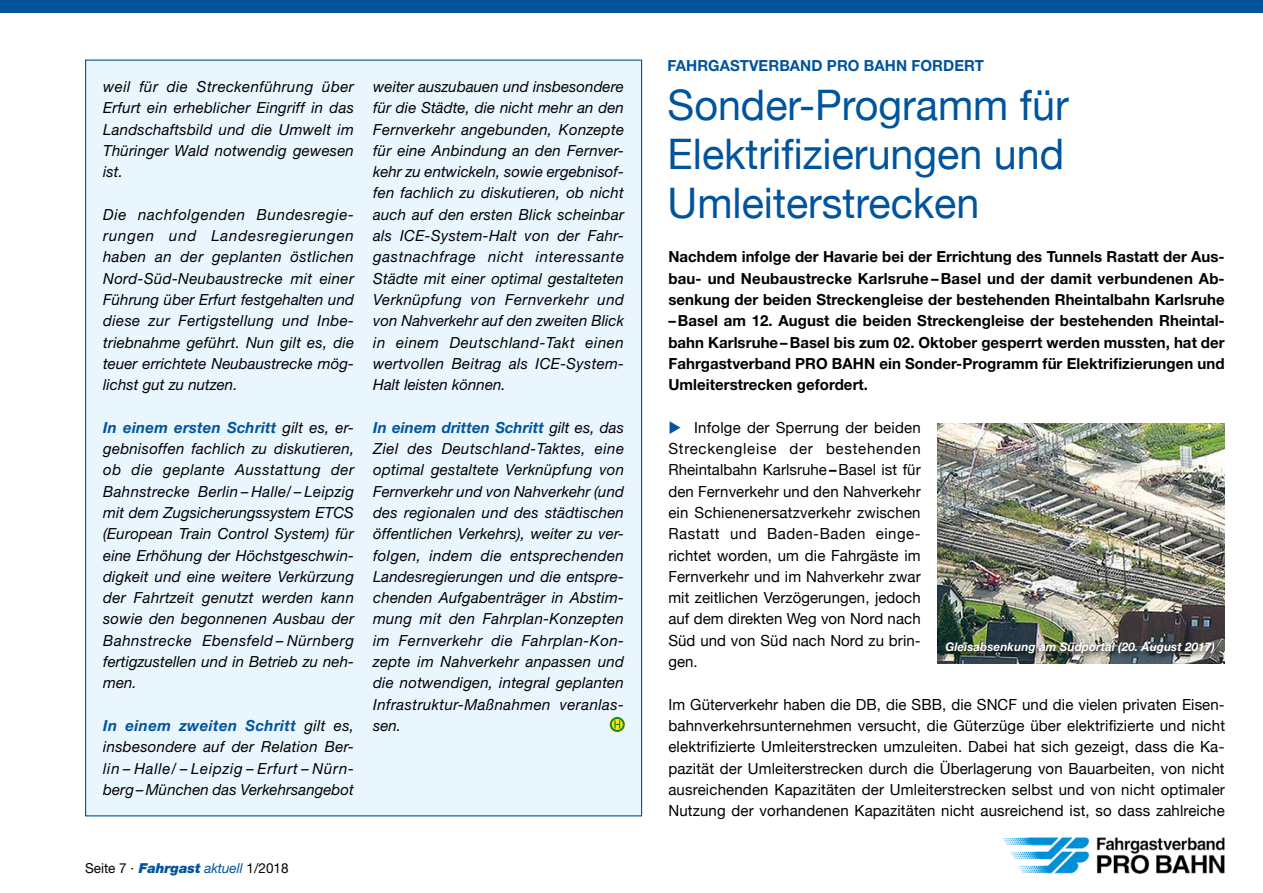
<style>
.page{position:relative;width:1263px;height:893px;background:#fff}
.page>*{position:absolute;margin:0;border:0;box-sizing:border-box;transform-origin:0 0}
.t1{font:42px/48.8px "Helvetica Neue";color:#00549d;text-align:justify}
.t2{font:italic 15.3px/21.3px "Helvetica Neue";letter-spacing:.015em;color:#000;text-align:justify}
.t3{font:15.3px/21.3px "Helvetica Neue";letter-spacing:.005em;color:#000;text-align:justify}
.t4{font:700 15.3px/21.3px "Helvetica Neue";letter-spacing:.005em;color:#000;text-align:justify}
.t5{font:700 15.3px "Helvetica Neue";letter-spacing:.005em;color:#00549d}
.t6{font:13.8px "Helvetica Neue";color:#000}
.t7{font:italic 700 12px "Helvetica Neue";letter-spacing:.005em;color:#fff}
.s1{font-weight:700;color:#00549d}
.s2{font-weight:900;font-style:italic;color:#00549d}
.s3{font-style:italic;color:#00549d}
.s4{color:#00549d}
.s5{font-weight:700}
</style>
<div class="page">
<div style="left:0;top:0;width:1263px;height:13px;background:#00549d"></div>
<img style="left:1003px;top:837px;width:222px;height:37px">
<img style="left:938px;top:424px;width:287px;height:239px">
<div style="left:944px;top:641px;width:277px;height:20px;background:#000;opacity:.75"></div>
<div style="left:86px;top:60px;width:555px;height:756px;background:#eaf6fe"></div>
<svg style="left:609px;top:717px;width:16px;height:15px"></svg>
<svg style="left:610px;top:717px;width:15px;height:15px"></svg>
<svg style="left:612px;top:719px;width:11px;height:11px"></svg>
<svg style="left:614px;top:720px;width:6px;height:8px"></svg>
<p class="t2" style="left:103px;top:76px;width:252px">weil für die Streckenführung über Erfurt ein erheblicher Eingriff in das Landschaftsbild und die Umwelt im Thüringer Wald notwendig gewesen ist.</p>
<p class="t2" style="left:103px;top:203px;width:252px">Die nachfolgenden Bundesregie&shy;rungen und Landesregierungen haben an der geplanten östlichen Nord-Süd-Neubaustrecke mit einer Führung über Erfurt festgehalten und diese zur Fertigstellung und Inbe&shy;triebnahme geführt. Nun gilt es, die teuer errichtete Neubaustrecke mög&shy;lichst gut zu nutzen.</p>
<p class="t2" style="left:103px;top:416px;width:252px"><span class="s1">In einem ersten Schritt</span> gilt es, er&shy;gebnisoffen fachlich zu diskutieren, ob die geplante Ausstattung der Bahnstrecke Berlin – Halle/ – Leipzig mit dem Zugsicherungssystem ETCS (European Train Control System) für eine Erhöhung der Höchstgeschwin&shy;digkeit und eine weitere Verkürzung der Fahrtzeit genutzt werden kann sowie den begonnenen Ausbau der Bahnstrecke Ebensfeld – Nürnberg fertigzustellen und in Betrieb zu neh&shy;men.</p>
<p class="t2" style="left:103px;top:715px;width:252px"><span class="s1">In einem zweiten Schritt</span> gilt es, insbesondere auf der Relation Ber&shy;lin – Halle/ – Leipzig – Erfurt – Nürn&shy;berg – München das Verkehrsangebot</p>
<p class="t2" style="left:373px;top:76px;width:252px">weiter auszubauen und insbesondere für die Städte, die nicht mehr an den Fernverkehr angebunden, Konzepte für eine Anbindung an den Fernver&shy;kehr zu entwickeln, sowie ergebnisof&shy;fen fachlich zu diskutieren, ob nicht auch auf den ersten Blick scheinbar als ICE-System-Halt von der Fahr&shy;gastnachfrage nicht interessante Städte mit einer optimal gestalteten Verknüpfung von Fernverkehr und von Nahverkehr auf den zweiten Blick in einem Deutschland-Takt einen wertvollen Beitrag als ICE-System-Halt leisten können.</p>
<p class="t2" style="left:373px;top:416px;width:252px"><span class="s1">In einem dritten Schritt</span> gilt es, das Ziel des Deutschland-Taktes, eine optimal gestaltete Verknüpfung von Fernverkehr und von Nahverkehr (und des regionalen und des städtischen öffentlichen Verkehrs), weiter zu ver&shy;folgen, indem die entsprechenden Landesregierungen und die entspre&shy;chenden Aufgabenträger in Abstim&shy;mung mit den Fahrplan-Konzepten im Fernverkehr die Fahrplan-Kon&shy;zepte im Nahverkehr anpassen und die notwendigen, integral geplanten Infrastruktur-Maßnahmen veranlas&shy;sen.</p>
<p class="t6" style="left:85px;top:859px;width:205px">Seite 7 · <span class="s2">Fahrgast</span> <span class="s3">aktuell</span> 1/2018</p>
<p class="t5" style="left:668px;top:56px;width:318px">FAHRGASTVERBAND PRO BAHN FORDERT</p>
<h1 class="t1" style="left:668px;top:80px;width:403px">Sonder-Programm für Elektrifizierungen und Umleiterstrecken</h1>
<p class="t4" style="left:668px;top:246px;width:558px">Nachdem infolge der Havarie bei der Errichtung des Tunnels Rastatt der Aus&shy;bau- und Neubaustrecke Karlsruhe– Basel und der damit verbundenen Ab&shy;senkung der beiden Streckengleise der bestehenden Rheintalbahn Karlsruhe –Basel am 12. August die beiden Streckengleise der bestehenden Rheintal&shy;bahn Karlsruhe–Basel bis zum 02. Oktober gesperrt werden mussten, hat der Fahrgastverband PRO BAHN ein Sonder-Programm für Elektrifizierungen und Umleiterstrecken gefordert.</p>
<p class="t3" style="left:668px;top:416px;width:254px"><span class="s4">◆</span> Infolge der Sperrung der beiden Streckengleise der bestehenden Rheintalbahn Karlsruhe <span class="s5">–</span>Basel ist für den Fernverkehr und den Nahverkehr ein Schienenersatzverkehr zwischen Rastatt und Baden-Baden einge&shy;richtet worden, um die Fahrgäste im Fernverkehr und im Nahverkehr zwar mit zeitlichen Verzögerungen, jedoch auf dem direkten Weg von Nord nach Süd und von Süd nach Nord zu brin&shy;gen.</p>
<p class="t3" style="left:668px;top:693px;width:558px">Im Güterverkehr haben die DB, die SBB, die SNCF und die vielen privaten Eisen&shy;bahnverkehrsunternehmen versucht, die Güterzüge über elektrifizierte und nicht elektrifizierte Umleiterstrecken umzuleiten. Dabei hat sich gezeigt, dass die Ka&shy;pazität der Umleiterstrecken durch die Überlagerung von Bauarbeiten, von nicht ausreichenden Kapazitäten der Umleiterstrecken selbst und von nicht optimaler Nutzung der vorhandenen Kapazitäten nicht ausreichend ist, so dass zahlreiche</p>
<p class="t7" style="left:945px;top:639px;width:271px">Gleisabsenkung am Südportal (20. August 2017)</p>
</div>
